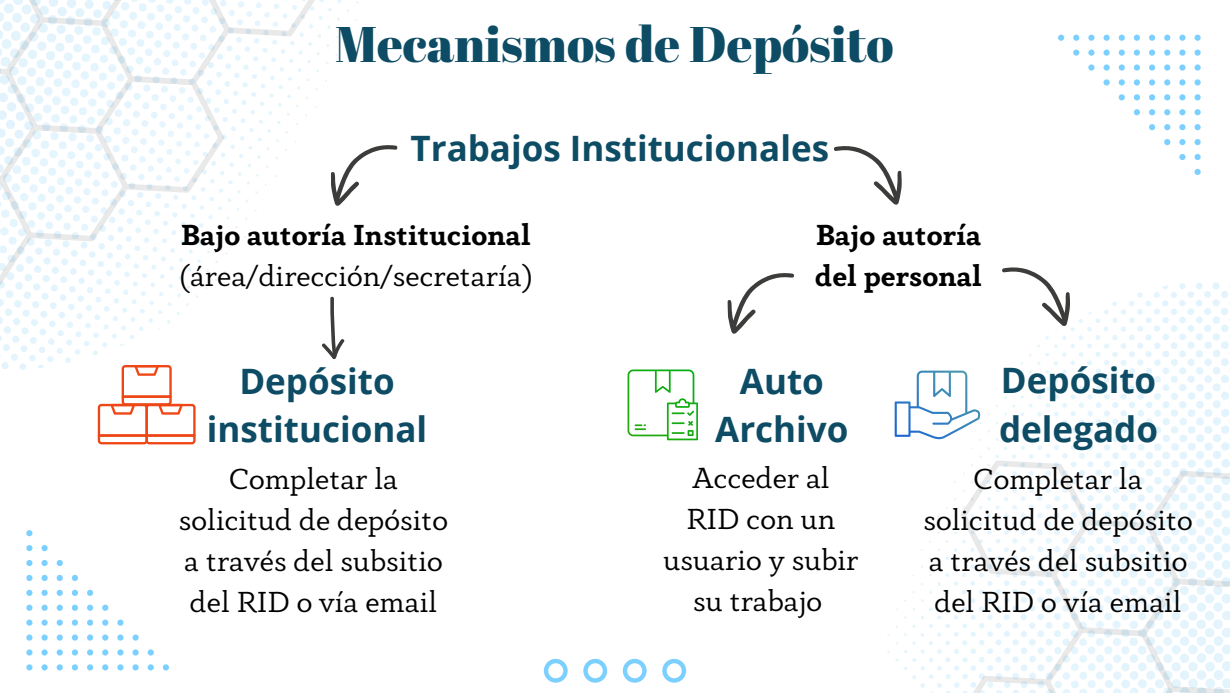
<style>
.page{position:relative;width:1230px;height:693px;background:#fff}
.page>*{position:absolute;margin:0;border:0;box-sizing:border-box;transform-origin:0 0}
.t1{font:50px "Abril Fatface";color:#0d4c64}
.t2{font:700 35px/48.8px "Open Sans";color:#0d4c64;text-align:center}
.t3{font:30px/41.2px "Anaphora";color:#000;text-align:center}
.t4{font:700 30px/41.2px "Anaphora";color:#000}
</style>
<div class="page">
<svg style="left:544px;top:659px;width:142px;height:24px"></svg>
<svg style="left:1195px;top:169px;width:6px;height:6px"></svg>
<svg style="left:1195px;top:154px;width:6px;height:6px"></svg>
<svg style="left:1179px;top:154px;width:7px;height:6px"></svg>
<svg style="left:1195px;top:139px;width:6px;height:6px"></svg>
<svg style="left:1179px;top:139px;width:7px;height:6px"></svg>
<svg style="left:1164px;top:139px;width:6px;height:6px"></svg>
<svg style="left:1195px;top:124px;width:6px;height:6px"></svg>
<svg style="left:1179px;top:124px;width:7px;height:6px"></svg>
<svg style="left:1164px;top:124px;width:6px;height:6px"></svg>
<svg style="left:1149px;top:124px;width:6px;height:6px"></svg>
<svg style="left:1195px;top:109px;width:6px;height:6px"></svg>
<svg style="left:1179px;top:109px;width:7px;height:6px"></svg>
<svg style="left:1164px;top:109px;width:6px;height:6px"></svg>
<svg style="left:1149px;top:109px;width:6px;height:6px"></svg>
<svg style="left:1134px;top:109px;width:6px;height:6px"></svg>
<svg style="left:1195px;top:94px;width:6px;height:6px"></svg>
<svg style="left:1179px;top:94px;width:7px;height:6px"></svg>
<svg style="left:1164px;top:94px;width:6px;height:6px"></svg>
<svg style="left:1149px;top:94px;width:6px;height:6px"></svg>
<svg style="left:1134px;top:94px;width:6px;height:6px"></svg>
<svg style="left:1119px;top:94px;width:6px;height:6px"></svg>
<svg style="left:1195px;top:79px;width:6px;height:7px"></svg>
<svg style="left:1179px;top:79px;width:7px;height:7px"></svg>
<svg style="left:1164px;top:79px;width:6px;height:7px"></svg>
<svg style="left:1149px;top:79px;width:6px;height:7px"></svg>
<svg style="left:1134px;top:79px;width:6px;height:7px"></svg>
<svg style="left:1119px;top:79px;width:6px;height:7px"></svg>
<svg style="left:1104px;top:79px;width:6px;height:7px"></svg>
<svg style="left:1195px;top:64px;width:6px;height:7px"></svg>
<svg style="left:1179px;top:64px;width:7px;height:7px"></svg>
<svg style="left:1164px;top:64px;width:6px;height:7px"></svg>
<svg style="left:1149px;top:64px;width:6px;height:7px"></svg>
<svg style="left:1134px;top:64px;width:6px;height:7px"></svg>
<svg style="left:1119px;top:64px;width:6px;height:7px"></svg>
<svg style="left:1104px;top:64px;width:6px;height:7px"></svg>
<svg style="left:1088px;top:64px;width:7px;height:7px"></svg>
<svg style="left:1195px;top:50px;width:6px;height:6px"></svg>
<svg style="left:1179px;top:50px;width:7px;height:6px"></svg>
<svg style="left:1164px;top:50px;width:6px;height:6px"></svg>
<svg style="left:1149px;top:50px;width:6px;height:6px"></svg>
<svg style="left:1134px;top:50px;width:6px;height:6px"></svg>
<svg style="left:1119px;top:50px;width:6px;height:6px"></svg>
<svg style="left:1104px;top:50px;width:6px;height:6px"></svg>
<svg style="left:1088px;top:50px;width:7px;height:6px"></svg>
<svg style="left:1073px;top:50px;width:6px;height:6px"></svg>
<svg style="left:1195px;top:35px;width:6px;height:6px"></svg>
<svg style="left:1179px;top:35px;width:7px;height:6px"></svg>
<svg style="left:1164px;top:35px;width:6px;height:6px"></svg>
<svg style="left:1149px;top:35px;width:6px;height:6px"></svg>
<svg style="left:1134px;top:35px;width:6px;height:6px"></svg>
<svg style="left:1119px;top:35px;width:6px;height:6px"></svg>
<svg style="left:1104px;top:35px;width:6px;height:6px"></svg>
<svg style="left:1088px;top:35px;width:7px;height:6px"></svg>
<svg style="left:1073px;top:35px;width:6px;height:6px"></svg>
<svg style="left:1058px;top:35px;width:6px;height:6px"></svg>
<svg style="left:26px;top:530px;width:6px;height:6px"></svg>
<svg style="left:26px;top:545px;width:6px;height:6px"></svg>
<svg style="left:42px;top:545px;width:6px;height:6px"></svg>
<svg style="left:26px;top:560px;width:6px;height:6px"></svg>
<svg style="left:42px;top:560px;width:6px;height:6px"></svg>
<svg style="left:57px;top:560px;width:6px;height:6px"></svg>
<svg style="left:26px;top:575px;width:6px;height:6px"></svg>
<svg style="left:42px;top:575px;width:6px;height:6px"></svg>
<svg style="left:57px;top:575px;width:6px;height:6px"></svg>
<svg style="left:72px;top:575px;width:6px;height:6px"></svg>
<svg style="left:26px;top:590px;width:6px;height:6px"></svg>
<svg style="left:42px;top:590px;width:6px;height:6px"></svg>
<svg style="left:57px;top:590px;width:6px;height:6px"></svg>
<svg style="left:72px;top:590px;width:6px;height:6px"></svg>
<svg style="left:87px;top:590px;width:6px;height:6px"></svg>
<svg style="left:26px;top:605px;width:6px;height:6px"></svg>
<svg style="left:42px;top:605px;width:6px;height:6px"></svg>
<svg style="left:57px;top:605px;width:6px;height:6px"></svg>
<svg style="left:72px;top:605px;width:6px;height:6px"></svg>
<svg style="left:87px;top:605px;width:6px;height:6px"></svg>
<svg style="left:102px;top:605px;width:6px;height:6px"></svg>
<svg style="left:26px;top:620px;width:6px;height:6px"></svg>
<svg style="left:42px;top:620px;width:6px;height:6px"></svg>
<svg style="left:57px;top:620px;width:6px;height:6px"></svg>
<svg style="left:72px;top:620px;width:6px;height:6px"></svg>
<svg style="left:87px;top:620px;width:6px;height:6px"></svg>
<svg style="left:102px;top:620px;width:6px;height:6px"></svg>
<svg style="left:117px;top:620px;width:6px;height:6px"></svg>
<svg style="left:26px;top:635px;width:6px;height:6px"></svg>
<svg style="left:42px;top:635px;width:6px;height:6px"></svg>
<svg style="left:57px;top:635px;width:6px;height:6px"></svg>
<svg style="left:72px;top:635px;width:6px;height:6px"></svg>
<svg style="left:87px;top:635px;width:6px;height:6px"></svg>
<svg style="left:102px;top:635px;width:6px;height:6px"></svg>
<svg style="left:117px;top:635px;width:6px;height:6px"></svg>
<svg style="left:133px;top:635px;width:6px;height:6px"></svg>
<svg style="left:26px;top:649px;width:6px;height:7px"></svg>
<svg style="left:42px;top:649px;width:6px;height:7px"></svg>
<svg style="left:57px;top:649px;width:6px;height:7px"></svg>
<svg style="left:72px;top:649px;width:6px;height:7px"></svg>
<svg style="left:87px;top:649px;width:6px;height:7px"></svg>
<svg style="left:102px;top:649px;width:6px;height:7px"></svg>
<svg style="left:117px;top:649px;width:6px;height:7px"></svg>
<svg style="left:133px;top:649px;width:6px;height:7px"></svg>
<svg style="left:148px;top:649px;width:6px;height:7px"></svg>
<svg style="left:26px;top:664px;width:6px;height:6px"></svg>
<svg style="left:42px;top:664px;width:6px;height:6px"></svg>
<svg style="left:57px;top:664px;width:6px;height:6px"></svg>
<svg style="left:72px;top:664px;width:6px;height:6px"></svg>
<svg style="left:87px;top:664px;width:6px;height:6px"></svg>
<svg style="left:102px;top:664px;width:6px;height:6px"></svg>
<svg style="left:117px;top:664px;width:6px;height:6px"></svg>
<svg style="left:133px;top:664px;width:6px;height:6px"></svg>
<svg style="left:148px;top:664px;width:6px;height:6px"></svg>
<svg style="left:163px;top:664px;width:6px;height:6px"></svg>
<svg style="left:887px;top:282px;width:343px;height:411px"></svg>
<svg style="left:945px;top:459px;width:285px;height:234px"></svg>
<svg style="left:895px;top:371px;width:86px;height:68px"></svg>
<svg style="left:628px;top:370px;width:70px;height:70px"></svg>
<svg style="left:834px;top:146px;width:68px;height:59px"></svg>
<svg style="left:1002px;top:267px;width:69px;height:61px"></svg>
<svg style="left:727px;top:273px;width:67px;height:61px"></svg>
<svg style="left:0;top:0;width:398px;height:444px"></svg>
<p class="t1" style="left:335px;top:9px;width:560px">Mecanismos de Depósito</p>
<p class="t2" style="left:411px;top:123px;width:420px">Trabajos Institucionales</p>
<h1 class="t4" style="left:181px;top:216px;width:352px">Bajo autoría Institucional</h1>
<p class="t3" style="left:179px;top:258px;width:355px">(área/dirección/secretaría)</p>
<p class="t2" style="left:207px;top:356px;width:222px">Depósito institucional</p>
<p class="t3" style="left:179px;top:460px;width:271px">Completar la solicitud de depósito a través del subsitio del RID o vía email</p>
<h2 class="t4" style="left:815px;top:216px;width:168px">Bajo autoría del personal</h2>
<p class="t2" style="left:715px;top:356px;width:135px">Auto<br>Archivo</p>
<p class="t2" style="left:999px;top:355px;width:160px;text-align:left">Depósito delegado</p>
<p class="t3" style="left:664px;top:459px;width:196px">Acceder al<br>RID con un usuario y subir su trabajo</p>
<p class="t3" style="left:923px;top:460px;width:271px">Completar la solicitud de depósito a través del subsitio del RID o vía email</p>
</div>
